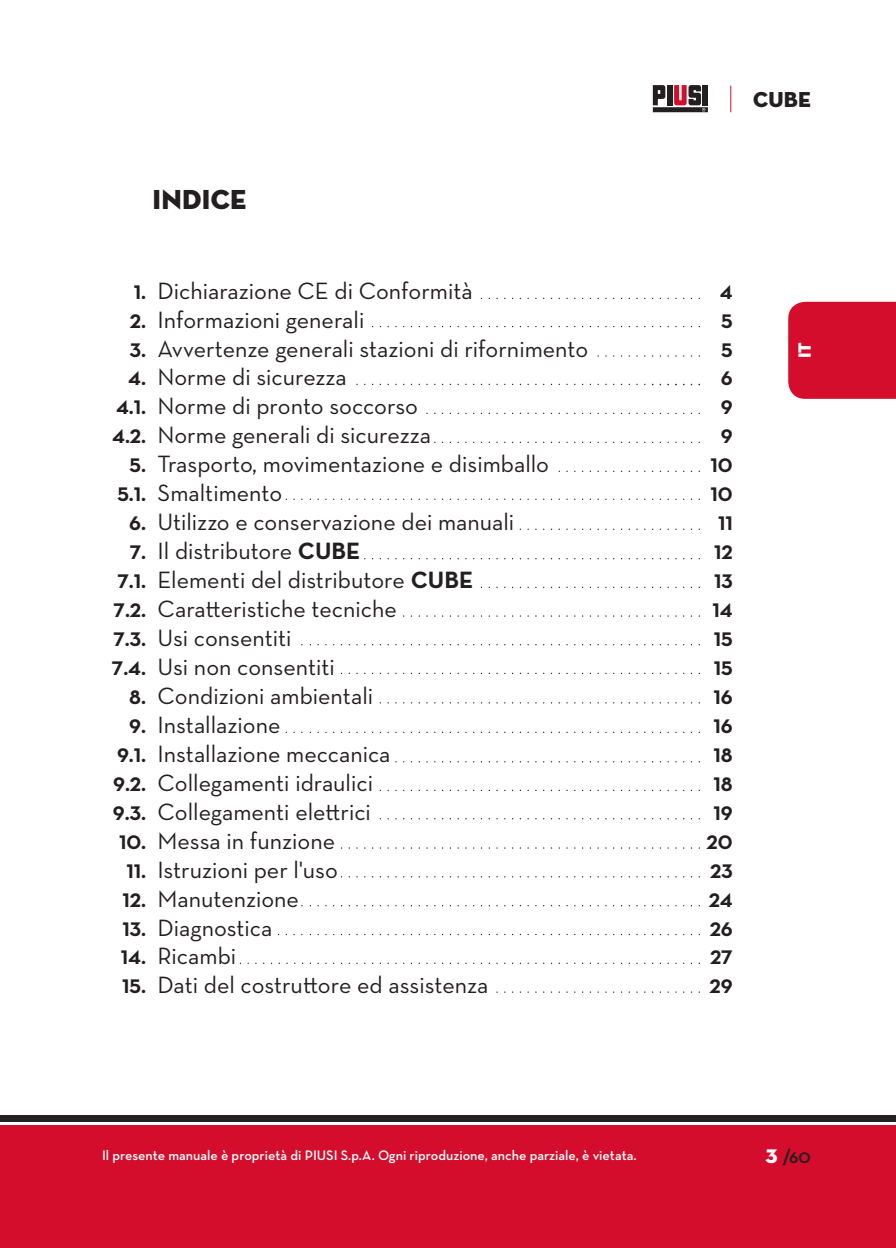
<style>
.page{position:relative;width:896px;height:1248px;background:#fff}
.page>*{position:absolute;margin:0;border:0;box-sizing:border-box;transform-origin:0 0}
.t1{font:28px "Neutraface Display Titling";letter-spacing:.01em;color:#231f20}
.t2{font:24px "Neutraface Text";color:#231f20}
.t3{font:22px "Neutraface Display Titling";color:#231f20}
.t4{font:700 20px "Neutraface Text";color:#231f20}
.t5{font:700 20px "Neutraface Display";color:#231f20}
.t6{font:18px "Neutraface Display Titling";color:#fff}
.t7{font:600 14px "Neutraface Text";color:#fff}
.s1{font-weight:700;font-size:20px}
.s2{font-weight:700}
.s3{font-family:"Neutraface Display Titling";font-weight:400;color:#fff}
</style>
<div class="page">
<div style="left:0;top:1124px;width:896px;height:123px;background:#d30d2b"></div>
<div style="left:0;top:1115px;width:896px;height:6px;background:#231f20"></div>
<div style="left:788px;top:302px;width:108px;height:97px;background:#d30d2b"></div>
<div style="left:667px;top:85px;width:5px;height:20px;background:#231f20"></div>
<div style="left:703px;top:85px;width:5px;height:20px;background:#231f20"></div>
<svg style="left:653px;top:85px;width:12px;height:20px"></svg>
<div style="left:653px;top:107px;width:55px;height:5px;background:#231f20"></div>
<svg style="left:674px;top:85px;width:31px;height:26px"></svg>
<svg style="left:730px;top:86px;width:1px;height:26px"></svg>
<svg style="left:426px;top:412px;width:274px;height:2px"></svg>
<svg style="left:364px;top:558px;width:336px;height:1px"></svg>
<svg style="left:403px;top:615px;width:297px;height:1px"></svg>
<svg style="left:356px;top:383px;width:344px;height:2px"></svg>
<svg style="left:372px;top:326px;width:328px;height:1px"></svg>
<svg style="left:341px;top:847px;width:359px;height:1px"></svg>
<svg style="left:434px;top:441px;width:266px;height:2px"></svg>
<svg style="left:310px;top:905px;width:390px;height:1px"></svg>
<svg style="left:341px;top:876px;width:359px;height:1px"></svg>
<svg style="left:310px;top:933px;width:390px;height:2px"></svg>
<svg style="left:380px;top:818px;width:320px;height:1px"></svg>
<svg style="left:310px;top:644px;width:390px;height:1px"></svg>
<svg style="left:341px;top:672px;width:359px;height:2px"></svg>
<svg style="left:380px;top:702px;width:320px;height:1px"></svg>
<svg style="left:310px;top:731px;width:390px;height:2px"></svg>
<svg style="left:310px;top:498px;width:390px;height:2px"></svg>
<svg style="left:395px;top:761px;width:305px;height:1px"></svg>
<svg style="left:380px;top:789px;width:320px;height:2px"></svg>
<svg style="left:310px;top:962px;width:390px;height:1px"></svg>
<p class="t3" style="left:753px;top:85px;width:59px">CUBE</p>
<p class="t1" style="left:153px;top:182px;width:95px">INDICE</p>
<p class="t2" style="left:134px;top:275px;width:340px"><span class="s1">1.</span> Dichiarazione CE di Conformità</p>
<p class="t4" style="left:720px;top:279px;width:14px">4</p>
<p class="t2" style="left:130px;top:304px;width:236px"><span class="s1">2.</span> Informazioni generali</p>
<p class="t4" style="left:721px;top:308px;width:13px">5</p>
<p class="t2" style="left:130px;top:333px;width:460px"><span class="s1">3.</span> Avvertenze generali stazioni di rifornimento</p>
<p class="t4" style="left:721px;top:337px;width:13px">5</p>
<p class="t2" style="left:128px;top:362px;width:220px"><span class="s1">4.</span> Norme di sicurezza</p>
<p class="t4" style="left:721px;top:366px;width:13px">6</p>
<p class="t2" style="left:116px;top:391px;width:304px"><span class="s1">4.1.</span> Norme di pronto soccorso</p>
<p class="t4" style="left:721px;top:395px;width:13px">9</p>
<p class="t2" style="left:112px;top:420px;width:320px"><span class="s1">4.2.</span> Norme generali di sicurezza</p>
<p class="t4" style="left:721px;top:423px;width:13px">9</p>
<p class="t2" style="left:130px;top:449px;width:421px"><span class="s1">5.</span> Trasporto, movimentazione e disimballo</p>
<p class="t4" style="left:710px;top:452px;width:24px">10</p>
<p class="t2" style="left:117px;top:478px;width:166px"><span class="s1">5.1.</span> Smaltimento</p>
<p class="t4" style="left:710px;top:481px;width:24px">10</p>
<p class="t2" style="left:129px;top:507px;width:386px"><span class="s1">6.</span> Utilizzo e conservazione dei manuali</p>
<p class="t4" style="left:718px;top:510px;width:16px">11</p>
<p class="t2" style="left:130px;top:536px;width:232px"><span class="s1">7.</span> Il distributore <span class="s2">CUBE</span></p>
<p class="t4" style="left:714px;top:539px;width:20px">12</p>
<p class="t2" style="left:117px;top:565px;width:357px"><span class="s1">7.1.</span> Elementi del distributore <span class="s2">CUBE</span></p>
<p class="t4" style="left:714px;top:568px;width:20px">13</p>
<p class="t2" style="left:114px;top:594px;width:285px"><span class="s1">7.2.</span> Caratteristiche tecniche</p>
<p class="t4" style="left:712px;top:597px;width:22px">14</p>
<p class="t2" style="left:113px;top:623px;width:180px"><span class="s1">7.3.</span> Usi consentiti</p>
<p class="t4" style="left:714px;top:626px;width:20px">15</p>
<p class="t2" style="left:112px;top:651px;width:224px"><span class="s1">7.4.</span> Usi non consentiti</p>
<p class="t4" style="left:714px;top:655px;width:20px">15</p>
<p class="t2" style="left:129px;top:680px;width:245px"><span class="s1">8.</span> Condizioni ambientali</p>
<p class="t4" style="left:713px;top:684px;width:21px">16</p>
<p class="t2" style="left:129px;top:709px;width:153px"><span class="s1">9.</span> Installazione</p>
<p class="t4" style="left:713px;top:713px;width:21px">16</p>
<p class="t2" style="left:117px;top:738px;width:275px"><span class="s1">9.1.</span> Installazione meccanica</p>
<p class="t4" style="left:713px;top:742px;width:21px">18</p>
<p class="t2" style="left:113px;top:767px;width:261px"><span class="s1">9.2.</span> Collegamenti idraulici</p>
<p class="t4" style="left:713px;top:771px;width:21px">18</p>
<p class="t2" style="left:113px;top:796px;width:259px"><span class="s1">9.3.</span> Collegamenti elettrici</p>
<p class="t4" style="left:713px;top:800px;width:21px">19</p>
<p class="t2" style="left:119px;top:825px;width:218px"><span class="s1">10.</span> Messa in funzione</p>
<p class="t4" style="left:706px;top:829px;width:28px">20</p>
<p class="t2" style="left:127px;top:854px;width:213px"><span class="s1">11.</span> Istruzioni per l'uso</p>
<p class="t4" style="left:710px;top:857px;width:24px">23</p>
<p class="t2" style="left:123px;top:883px;width:178px"><span class="s1">12.</span> Manutenzione</p>
<p class="t4" style="left:709px;top:886px;width:26px">24</p>
<p class="t2" style="left:123px;top:912px;width:151px"><span class="s1">13.</span> Diagnostica</p>
<p class="t4" style="left:710px;top:915px;width:25px">26</p>
<p class="t2" style="left:121px;top:941px;width:117px"><span class="s1">14.</span> Ricambi</p>
<p class="t4" style="left:710px;top:944px;width:24px">27</p>
<p class="t2" style="left:122px;top:970px;width:368px"><span class="s1">15.</span> Dati del costruttore ed assistenza</p>
<p class="t4" style="left:709px;top:973px;width:25px">29</p>
<p class="t6" style="left:793px;top:358px;width:18px;rotate:-90deg">IT</p>
<p class="t7" style="left:102px;top:1146px;width:536px">Il presente manuale è proprietà di PIUSI S.p.A. Ogni riproduzione, anche parziale, è vietata.</p>
<p class="t5" style="left:765px;top:1143px;width:49px"><span class="s3">3</span>/124</p>
<p class="t5" style="left:783px;top:1144px;width:30px">/60</p>
</div>
